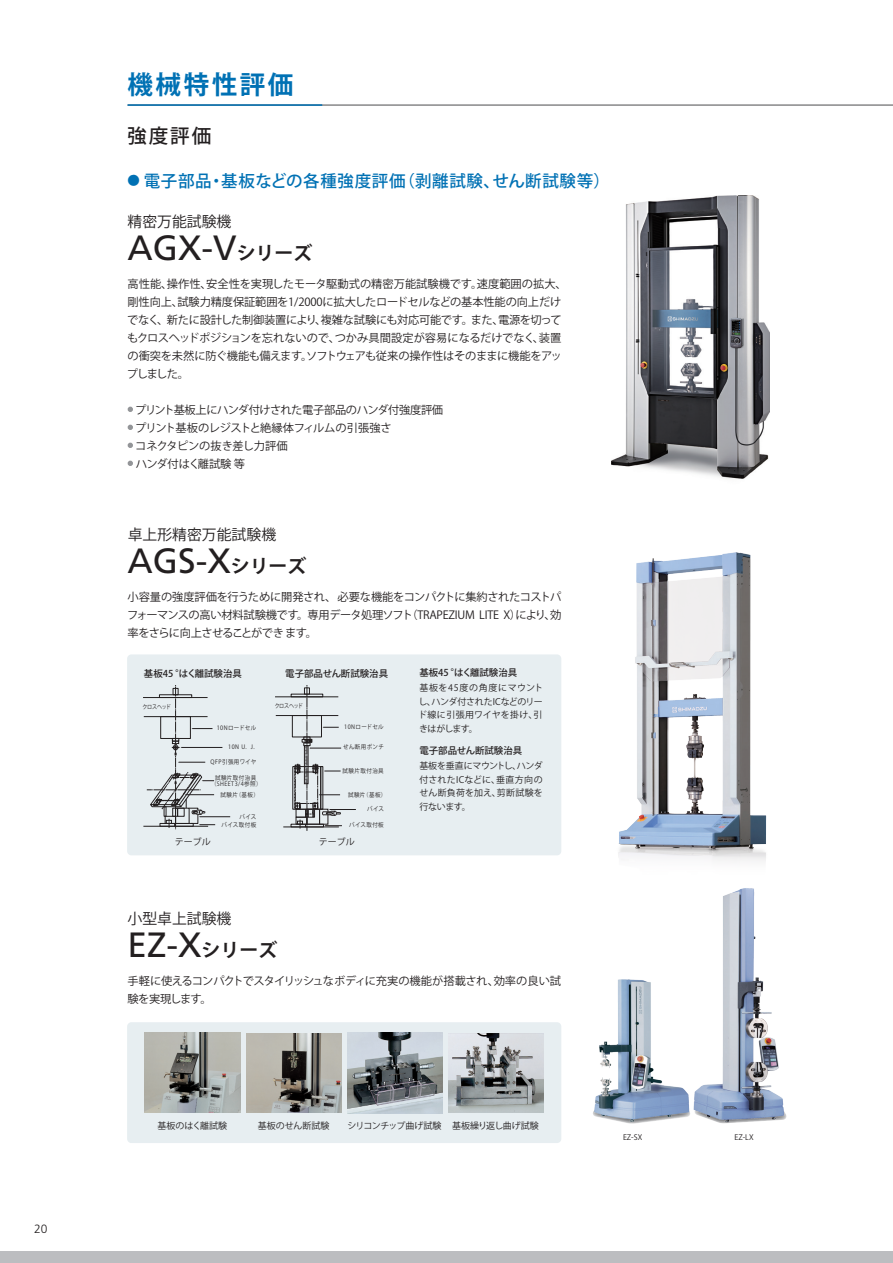
<style>
.page{position:relative;width:893px;height:1263px;background:#fff}
.page>*{position:absolute;margin:0;border:0;box-sizing:border-box;transform-origin:0 0}
.t1{font:35.1px "Frutiger LT Std";color:#231f20}
.t2{font:700 25.5px "Koz Go Pro";letter-spacing:.1em;color:#0071b4}
.t3{font:500 19.5px "Koz Go Pro";color:#231f20}
.t4{font:500 16.5px "Koz Go Pro";letter-spacing:.04em;color:#0071b4}
.t5{font:14.85px "Koz Go Pro";color:#231f20}
.t6{font:300 12px "Frutiger LT Std";color:#231f20}
.t7{font:11.25px/18px "Koz Go Pro";letter-spacing:-.02em;color:#231f20}
.t8{font:11.25px/18px "Koz Go Pro";letter-spacing:-.04em;color:#231f20}
.t9{font:500 9.45px "Koz Go Pro";color:#231f20}
.t10{font:9px/13.5px "Koz Go Pro";color:#231f20;text-align:justify}
.t11{font:9px "Koz Go Pro";letter-spacing:-.04em;color:#231f20}
.t12{font:7.5px "Koz Go Pro";color:#231f20}
.t13{font:6px/8.1px "Koz Go Pro";letter-spacing:.065em;color:#231f20;text-align:right;scale:.92 1}
.t14{font:6px "Koz Go Pro";letter-spacing:.085em;color:#231f20;scale:.92 1}
.t15{font:6px "Koz Go Pro";letter-spacing:.065em;color:#231f20;scale:.85 1}
.s1{font-size:12.3px}
.s2{font-family:"Koz Go Pro";font-weight:700;font-size:18.9px}
.s3{color:#939598}
</style>
<div class="page">
<div style="left:127px;top:1022px;width:434px;height:121px;background:#e7eef1;border-radius:4px"></div>
<svg style="left:128px;top:407px;width:5px;height:5px"></svg>
<svg style="left:128px;top:425px;width:5px;height:5px"></svg>
<svg style="left:128px;top:443px;width:5px;height:5px"></svg>
<svg style="left:128px;top:461px;width:5px;height:5px"></svg>
<div style="left:0;top:1252px;width:893px;height:11px;background:#bcbdc0"></div>
<img style="left:618px;top:552px;width:149px;height:309px">
<img style="left:612px;top:196px;width:157px;height:283px">
<div style="left:127px;top:654px;width:434px;height:201px;background:#e7eef1;border-radius:4px"></div>
<hr style="left:275px;top:696px;width:63px;height:1px;background:#231f20">
<hr style="left:276px;top:715px;width:62px;height:1px;background:#231f20">
<hr style="left:283px;top:827px;width:56px;height:1px;background:#231f20">
<div style="left:291px;top:694px;width:32px;height:3px;border:1px solid #231f20"></div>
<div style="left:292px;top:715px;width:30px;height:22px;border:1px solid #231f20"></div>
<div style="left:291px;top:824px;width:15px;height:3px;border:1px solid #231f20"></div>
<svg style="left:294px;top:685px;width:62px;height:146px"></svg>
<hr style="left:143px;top:697px;width:65px;height:1px;background:#231f20">
<hr style="left:144px;top:716px;width:64px;height:1px;background:#231f20">
<hr style="left:143px;top:826px;width:65px;height:1px;background:#231f20">
<hr style="left:181px;top:747px;width:41px;height:1px;background:#231f20">
<hr style="left:200px;top:816px;width:30px;height:1px;background:#231f20">
<svg style="left:147px;top:685px;width:68px;height:144px"></svg>
<img style="left:723px;top:888px;width:33px;height:52px">
<svg style="left:696px;top:940px;width:91px;height:184px"></svg>
<img style="left:593px;top:979px;width:103px;height:145px">
<img style="left:347px;top:1032px;width:95px;height:81px">
<img style="left:448px;top:1033px;width:95px;height:79px">
<img style="left:246px;top:1033px;width:95px;height:79px">
<img style="left:144px;top:1033px;width:96px;height:80px">
<hr style="left:128px;top:105px;width:765px;height:1px;background:#4b4c4d">
<hr style="left:128px;top:104px;width:194px;height:2px;background:#0071b4">
<p class="t6" style="left:34px;top:1222px;width:15px">20</p>
<h2 class="t2" style="left:128px;top:68px;width:167px">機械特性評価</h2>
<h3 class="t3" style="left:127px;top:124px;width:85px">強度評価</h3>
<h3 class="t4" style="left:128px;top:170px;width:484px"><span class="s1">●</span> 電子部品・基板などの各種強度評価（剥離試験、せん断試験等）</h3>
<h3 class="t5" style="left:127px;top:212px;width:105px">精密万能試験機</h3>
<h1 class="t1" style="left:127px;top:228px;width:186px">AGX-V<span class="s2">シリーズ</span></h1>
<p class="t7" style="left:127px;top:275px;width:441px">高性能、操作性、安全性を実現したモータ駆動式の精密万能試験機です。速度範囲の拡大、剛性向上、試験力精度保証範囲を1/2000に拡大したロードセルなどの基本性能の向上だけでなく、新たに設計した制御装置により、複雑な試験にも対応可能です。また、電源を切ってもクロスヘッドポジションを忘れないので、つかみ具間設定が容易になるだけでなく、装置の衝突を未然に防ぐ機能も備えます。ソフトウェアも従来の操作性はそのままに機能をアップしました。</p>
<p class="t7" style="left:125px;top:401px;width:320px"><span class="s3">・</span> プリント基板上にハンダ付けされた電子部品のハンダ付強度評価<span class="s3">・</span> プリント基板のレジストと絶縁体フィルムの引張強さ<br><span class="s3">・</span> コネクタピンの抜き差し力評価<br><span class="s3">・</span> ハンダ付はく離試験 等</p>
<h3 class="t5" style="left:128px;top:525px;width:150px">卓上形精密万能試験機</h3>
<h1 class="t1" style="left:127px;top:540px;width:180px">AGS-X<span class="s2">シリーズ</span></h1>
<p class="t7" style="left:127px;top:588px;width:436px;text-align:justify">小容量の強度評価を行うために開発され、 必要な機能をコンパクトに集約されたコストパフォーマンスの高い材料試験機です。専用データ処理ソフト（TRAPEZIUM LITE X）により、効率をさらに向上させることができ ます。</p>
<p class="t9" style="left:144px;top:667px;width:99px">基板45 °はく離試験治具</p>
<p class="t9" style="left:285px;top:667px;width:104px">電子部品せん断試験治具</p>
<p class="t15" style="left:143px;top:703px;width:35px">クロスヘッド</p>
<p class="t13" style="left:217px;top:724px;width:45px">10Nロードセル</p>
<p class="t14" style="left:211px;top:758px;width:51px">QFP引張用ワイヤ</p>
<p class="t13" style="left:221px;top:791px;width:43px">試験片（基板）</p>
<p class="t13" style="left:222px;top:812px;width:39px">バイス<br>バイス取付板</p>
<p class="t13" style="left:228px;top:743px;width:30px">10N U. J.</p>
<p class="t14" style="left:211px;top:780px;width:57px">（SHEET3/4参照）</p>
<p class="t14" style="left:215px;top:773px;width:46px">試験片取付治具</p>
<p class="t10" style="left:175px;top:835px;width:37px">テーブル</p>
<p class="t15" style="left:275px;top:702px;width:35px">クロスヘッド</p>
<p class="t13" style="left:344px;top:723px;width:45px">10Nロードセル</p>
<p class="t13" style="left:343px;top:743px;width:46px">せん断用ポンチ</p>
<p class="t14" style="left:343px;top:766px;width:46px">試験片取付治具</p>
<p class="t13" style="left:348px;top:790px;width:43px">試験片（基板）</p>
<p class="t13" style="left:367px;top:805px;width:20px">バイス</p>
<p class="t13" style="left:349px;top:821px;width:39px">バイス取付板</p>
<p class="t10" style="left:319px;top:835px;width:37px">テーブル</p>
<p class="t9" style="left:419px;top:666px;width:99px">基板45 °はく離試験治具</p>
<p class="t10" style="left:418px;top:682px;width:127px">基板を45度の角度にマウントし、ハンダ付されたICなどのリード線に引張用ワイヤを掛け、引きはがします。</p>
<p class="t9" style="left:419px;top:744px;width:104px">電子部品せん断試験治具</p>
<p class="t10" style="left:419px;top:759px;width:125px">基板を垂直にマウントし、ハンダ付されたICなどに、垂直方向のせん断負荷を加え、剪断試験を行ないます。</p>
<h3 class="t5" style="left:127px;top:909px;width:105px">小型卓上試験機</h3>
<h1 class="t1" style="left:127px;top:924px;width:151px">EZ-X<span class="s2">シリーズ</span></h1>
<p class="t8" style="left:127px;top:972px;width:435px">手軽に使えるコンパクトでスタイリッシュなボディに充実の機能が搭載され、効率の良い試験を実現します。</p>
<p class="t10" style="left:157px;top:1119px;width:71px">基板のはく離試験</p>
<p class="t10" style="left:258px;top:1119px;width:73px">基板のせん断試験</p>
<p class="t11" style="left:348px;top:1120px;width:193px">シリコンチップ曲げ試験 基板繰り返し曲げ試験</p>
<p class="t12" style="left:623px;top:1133px;width:21px">EZ-SX</p>
<p class="t12" style="left:734px;top:1133px;width:21px">EZ-LX</p>
</div>
